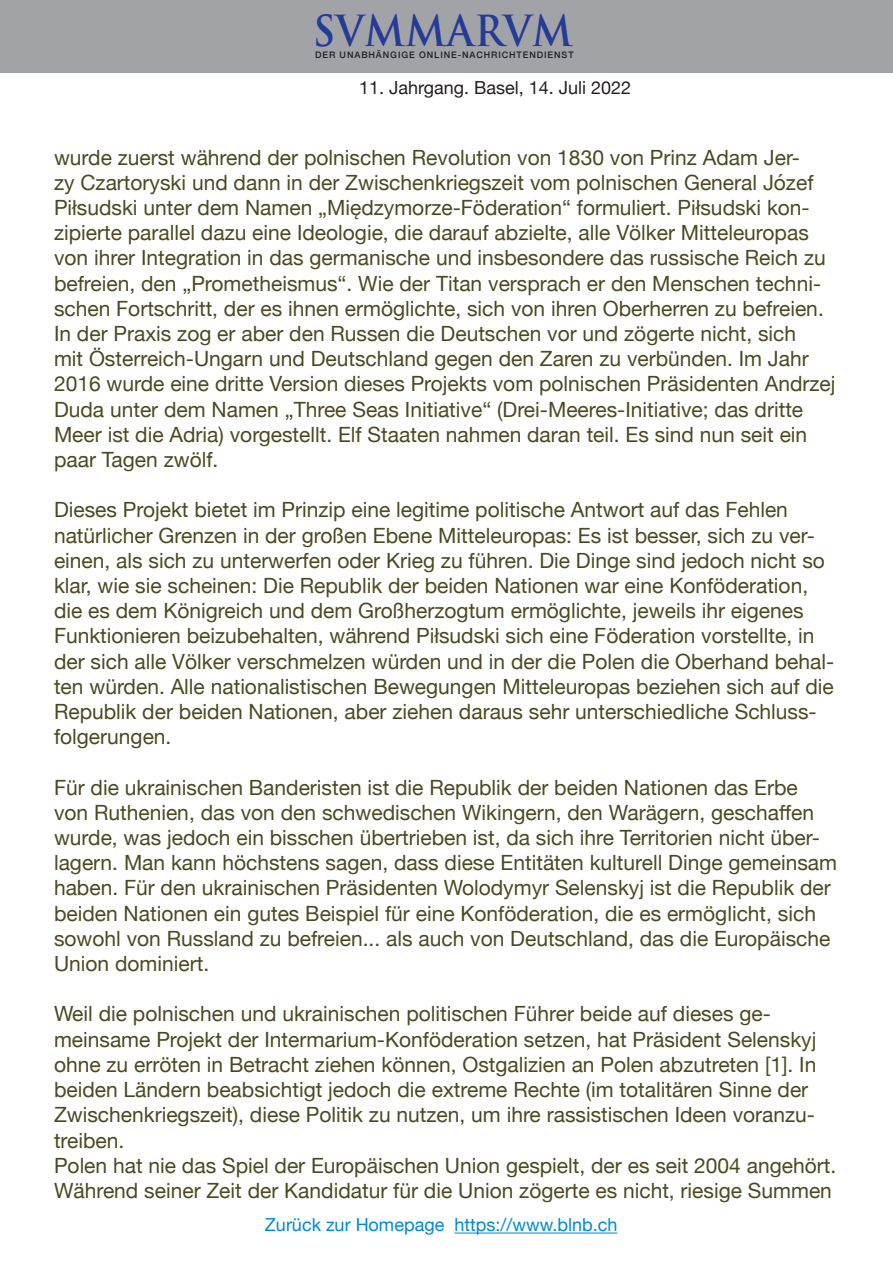
<style>
.page{position:relative;width:893px;height:1263px;background:#fff}
.page>*{position:absolute;margin:0;border:0;box-sizing:border-box;transform-origin:0 0}
.t1{font:700 41.7px "Trajan Pro";letter-spacing:.01em;color:#253b97;scale:.93 1}
.t2{font:21px/25.2px "Helvetica Neue";color:#4c4921}
.t3{font:18px "Helvetica Neue";color:#008ad0}
.t4{font:18px "Helvetica Neue";color:#231f20}
.t5{font:500 9px "Helvetica Neue";letter-spacing:.1em;color:#231f20}
</style>
<div class="page">
<hr style="left:454px;top:1232px;width:163px;height:1px;background:#008ad0">
<div style="left:0;top:1px;width:893px;height:72px;background:#a1a3a6"></div>
<h1 class="t1" style="left:313px;top:5px;width:281px">SVMMARVM</h1>
<p class="t5" style="left:315px;top:47px;width:260px">DER UNABHÄNGIGE ONLINE-NACHRICHTENDIENST</p>
<p class="t4" style="left:359px;top:75px;width:273px">11. Jahrgang. Basel, 14. Juli 2022</p>
<p class="t2" style="left:54px;top:146px;width:783px">wurde zuerst während der polnischen Revolution von 1830 von Prinz Adam Jer-<br>zy Czartoryski und dann in der Zwischenkriegszeit vom polnischen General Józef Piłsudski unter dem Namen „Międzymorze-Föderation“ formuliert. Piłsudski kon&shy;zipierte parallel dazu eine Ideologie, die darauf abzielte, alle Völker Mitteleuropas von ihrer Integration in das germanische und insbesondere das russische Reich zu befreien, den „Prometheismus“. Wie der Titan versprach er den Menschen techni&shy;schen Fortschritt, der es ihnen ermöglichte, sich von ihren Oberherren zu befreien.<br>In der Praxis zog er aber den Russen die Deutschen vor und zögerte nicht, sich<br>mit Österreich-Ungarn und Deutschland gegen den Zaren zu verbünden. Im Jahr 2016 wurde eine dritte Version dieses Projekts vom polnischen Präsidenten Andrzej Duda unter dem Namen „Three Seas Initiative“ (Drei-Meeres-Initiative; das dritte Meer ist die Adria) vorgestellt. Elf Staaten nahmen daran teil. Es sind nun seit ein paar Tagen zwölf.</p>
<p class="t2" style="left:54px;top:499px;width:782px">Dieses Projekt bietet im Prinzip eine legitime politische Antwort auf das Fehlen natürlicher Grenzen in der großen Ebene Mitteleuropas: Es ist besser, sich zu ver&shy;einen, als sich zu unterwerfen oder Krieg zu führen. Die Dinge sind jedoch nicht so klar, wie sie scheinen: Die Republik der beiden Nationen war eine Konföderation, die es dem Königreich und dem Großherzogtum ermöglichte, jeweils ihr eigenes Funktionieren beizubehalten, während Piłsudski sich eine Föderation vorstellte, in der sich alle Völker verschmelzen würden und in der die Polen die Oberhand behal&shy;ten würden. Alle nationalistischen Bewegungen Mitteleuropas beziehen sich auf die Republik der beiden Nationen, aber ziehen daraus sehr unterschiedliche Schluss&shy;folgerungen.</p>
<p class="t2" style="left:54px;top:776px;width:785px">Für die ukrainischen Banderisten ist die Republik der beiden Nationen das Erbe von Ruthenien, das von den schwedischen Wikingern, den Warägern, geschaffen wurde, was jedoch ein bisschen übertrieben ist, da sich ihre Territorien nicht über&shy;lagern. Man kann höchstens sagen, dass diese Entitäten kulturell Dinge gemeinsam haben. Für den ukrainischen Präsidenten Wolodymyr Selenskyj ist die Republik der beiden Nationen ein gutes Beispiel für eine Konföderation, die es ermöglicht, sich sowohl von Russland zu befreien... als auch von Deutschland, das die Europäische Union dominiert.</p>
<p class="t2" style="left:54px;top:1003px;width:764px">Weil die polnischen und ukrainischen politischen Führer beide auf dieses ge&shy;meinsame Projekt der Intermarium-Konföderation setzen, hat Präsident Selenskyj ohne zu erröten in Betracht ziehen können, Ostgalizien an Polen abzutreten [1]. In beiden Ländern beabsichtigt jedoch die extreme Rechte (im totalitären Sinne der Zwischenkriegszeit), diese Politik zu nutzen, um ihre rassistischen Ideen voranzu&shy;treiben.</p>
<p class="t2" style="left:54px;top:1154px;width:784px">Polen hat nie das Spiel der Europäischen Union gespielt, der es seit 2004 angehört.<br>Während seiner Zeit der Kandidatur für die Union zögerte es nicht, riesige Summen</p>
<p class="t3" style="left:265px;top:1212px;width:354px">Zurück zur Homepage https://www.blnb.ch</p>
</div>
